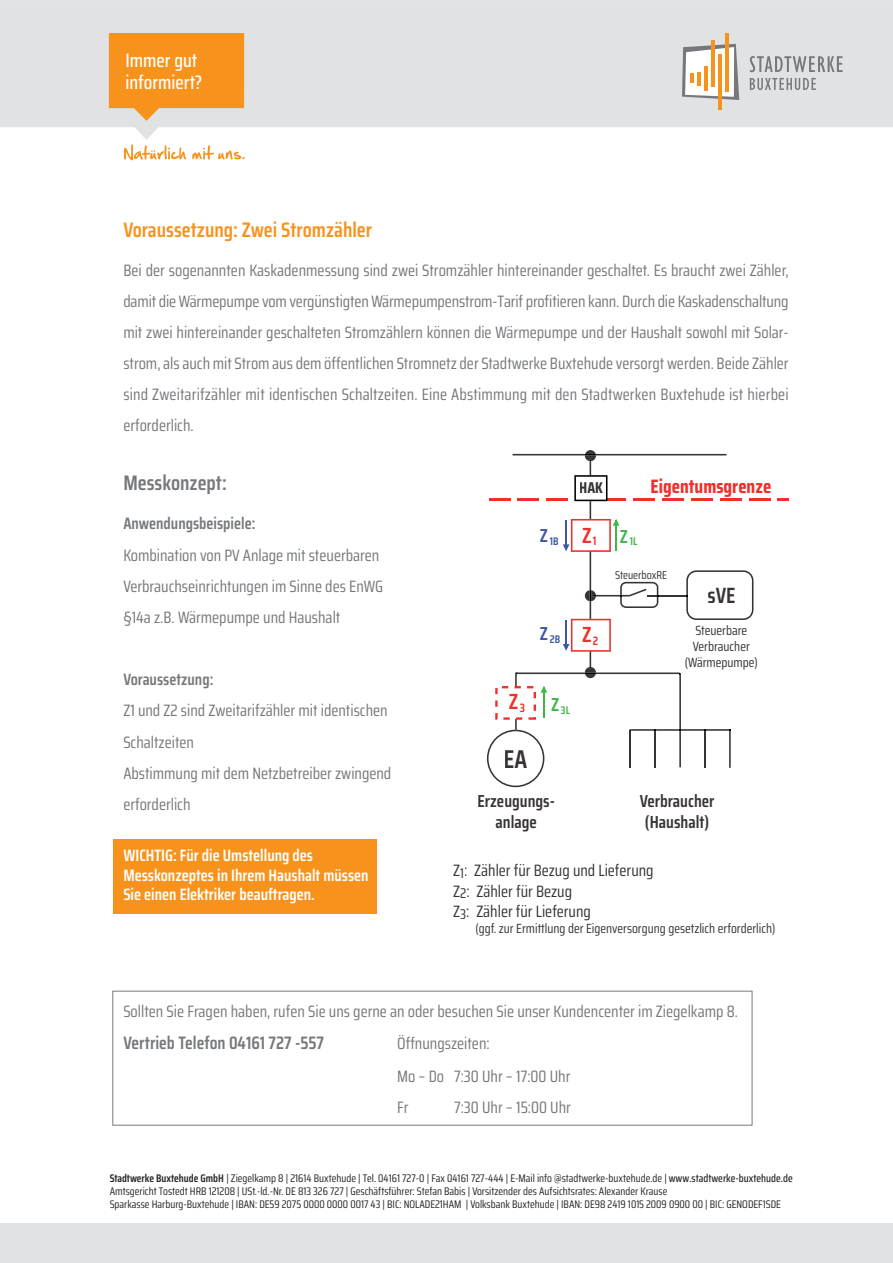
<style>
.page{position:relative;width:893px;height:1263px;background:#fff}
.page>*{position:absolute;margin:0;border:0;box-sizing:border-box;transform-origin:0 0}
.t1{font:600 25.8px "Saira Condensed";color:#393334}
.t2{font:600 22.05px "Saira Condensed";color:#393334}
.t3{font:600 21.9px "Saira Condensed";color:#ee2f2a}
.t4{font:600 21px "Saira Condensed";color:#f7931d}
.t5{font:600 21px "Saira Condensed";color:#76787b}
.t6{font:500 19.8px/21.9px "Saira Condensed";color:#fff}
.t7{font:500 19.5px/22.5px "Saira Condensed";color:#fff}
.t8{font:700 19.5px "Saira Condensed";color:#ee2f2a}
.t9{font:600 18px "Saira Condensed";color:#76787b}
.t10{font:600 17.4px/20.9px "Saira Condensed";color:#383334;text-align:center}
.t11{font:16.5px/31.2px "Saira Condensed";color:#76787b}
.t12{font:600 16.5px/19.8px "Saira Condensed";color:#fff}
.t13{font:16.5px/20.4px "Saira Condensed";color:#383334}
.t14{font:600 16.5px "Saira Condensed";color:#76787b}
.t15{font:700 15.6px "Saira Condensed";color:#383334}
.t16{font:13.35px/16px "Saira Condensed";color:#383334;text-align:center}
.t17{font:11.55px "Saira Condensed";color:#383334}
.t18{font:11.1px/13.2px "Saira Condensed Regular+T42";color:#262626}
.t19{font:600 11.1px "Saira Condensed";color:#4055a4}
.t20{font:600 11.1px "Saira Condensed";color:#40b649}
.s1{font-family:"Saira Condensed Semi Bold+T42"}
.s2{font-family:"Saira Condensed Medium+T42"}
</style>
<div class="page">
<div style="left:113px;top:839px;width:264px;height:74px;background:#f7931d"></div>
<svg style="left:0;top:0;width:892px;height:140px;background:#e4e5e6"></svg>
<svg style="left:124px;top:145px;width:62px;height:15px"></svg>
<svg style="left:192px;top:146px;width:52px;height:14px"></svg>
<hr style="left:718px;top:54px;width:3px;height:55px;background:#f7931d">
<hr style="left:725px;top:33px;width:3px;height:59px;background:#f7931d">
<hr style="left:711px;top:41px;width:3px;height:46px;background:#f7931d">
<svg style="left:682px;top:44px;width:57px;height:56px"></svg>
<svg style="left:749px;top:78px;width:67px;height:12px"></svg>
<svg style="left:749px;top:56px;width:93px;height:16px"></svg>
<div style="left:0;top:1224px;width:892px;height:39px;background:#e1e2e4"></div>
<svg style="left:109px;top:33px;width:135px;height:88px;background:#f49d37"></svg>
<hr style="left:748px;top:499px;width:22px;height:2px;background:#ee2f2a">
<svg style="left:777px;top:499px;width:11px;height:2px"></svg>
<svg style="left:487px;top:450px;width:266px;height:337px"></svg>
<div style="left:112px;top:991px;width:640px;height:135px;border:1px solid #76787b"></div>
<p class="t6" style="left:124px;top:49px;width:80px">Immer gut informiert?</p>
<p class="t7" style="left:125px;top:49px;width:78px">Immer gut informiert?</p>
<p class="t4" style="left:123px;top:221px;width:250px">Voraussetzung: Zwei Stromzähler</p>
<p class="t11" style="left:123px;top:256px;width:667px;text-align:justify">Bei der sogenannten Kaskadenmessung sind zwei Stromzähler hintereinander geschaltet. Es braucht zwei Zähler, damit die Wärmepumpe vom vergünstigten Wärmepumpenstrom-Tarif profitieren kann. Durch die Kaskadenschaltung mit zwei hintereinander geschalteten Stromzählern können die Wärmepumpe und der Haushalt sowohl mit Solar&shy;strom, als auch mit Strom aus dem öffentlichen Stromnetz der Stadtwerke Buxtehude versorgt werden. Beide Zähler sind Zweitarifzähler mit identischen Schaltzeiten. Eine Abstimmung mit den Stadtwerken Buxtehude ist hierbei erforderlich.</p>
<p class="t5" style="left:123px;top:475px;width:105px">Messkonzept:</p>
<p class="t14" style="left:123px;top:517px;width:134px">Anwendungsbeispiele:</p>
<p class="t11" style="left:123px;top:540px;width:261px">Kombination von PV Anlage mit steuerbaren<br>Verbrauchseinrichtungen im Sinne des EnWG §14a z.B. Wärmepumpe und Haushalt</p>
<p class="t14" style="left:123px;top:673px;width:91px">Voraussetzung:</p>
<p class="t11" style="left:123px;top:696px;width:269px">Z1 und Z2 sind Zweitarifzähler mit identischen<br>Schaltzeiten<br>Abstimmung mit dem Netzbetreiber zwingend erforderlich</p>
<p class="t12" style="left:123px;top:846px;width:247px">WICHTIG: Für die Umstellung des<br>Messkonzeptes in Ihrem Haushalt müssen<br>Sie einen Elektriker beauftragen.</p>
<p class="t15" style="left:579px;top:479px;width:25px">HAK</p>
<p class="t8" style="left:650px;top:475px;width:122px">Eigentumsgrenze</p>
<h3 class="t3" style="left:582px;top:522px;width:16px">Z<sub>1</sub></h3>
<p class="t19" style="left:540px;top:534px;width:20px"><sup>Z</sup>1B</p>
<p class="t20" style="left:620px;top:535px;width:19px"><sup>Z</sup>1L</p>
<p class="t19" style="left:540px;top:633px;width:22px"><sup>Z</sup>2B</p>
<p class="t17" style="left:615px;top:570px;width:53px">SteuerboxRE</p>
<h3 class="t3" style="left:582px;top:621px;width:18px">Z<sub>2</sub></h3>
<h3 class="t3" style="left:509px;top:689px;width:18px">Z<sub>3</sub></h3>
<p class="t20" style="left:551px;top:703px;width:20px"><sup>Z</sup>3L</p>
<h1 class="t1" style="left:503px;top:744px;width:25px">EA</h1>
<h2 class="t2" style="left:707px;top:582px;width:30px">sVE</h2>
<p class="t16" style="left:684px;top:623px;width:75px">Steuerbare<br>Verbraucher (Wärmepumpe)</p>
<p class="t10" style="left:639px;top:791px;width:76px">Verbraucher (Haushalt)</p>
<p class="t10" style="left:477px;top:791px;width:79px">Erzeugungs&shy;anlage</p>
<p class="t13" style="left:453px;top:862px;width:202px">Z<sub>1</sub>: Zähler für Bezug und Lieferung<br>Z<sub>2</sub>: Zähler für Bezug<br>Z<sub>3</sub>: Zähler für Lieferung</p>
<p class="t16" style="left:475px;top:922px;width:301px">(ggf. zur Ermittlung der Eigenversorgung gesetzlich erforderlich)</p>
<p class="t11" style="left:123px;top:997px;width:616px">Sollten Sie Fragen haben, rufen Sie uns gerne an oder besuchen Sie unser Kundencenter im Ziegelkamp 8.</p>
<p class="t9" style="left:123px;top:1036px;width:202px">Vertrieb Telefon 04161 727 -557</p>
<p class="t11" style="left:397px;top:1029px;width:175px;line-height:31.8px">Öffnungszeiten:<br>Mo – Do 7:30 Uhr – 17:00 Uhr<br>Fr</p>
<p class="t11" style="left:454px;top:1093px;width:118px">7:30 Uhr – 15:00 Uhr</p>
<p class="t18" style="left:110px;top:1172px;width:684px"><span class="s1">Stadtwerke Buxtehude GmbH</span> | Ziegelkamp 8 | 21614 Buxtehude | Tel. 04161 727-0 | Fax 04161 727-444 | E-Mail info @stadtwerke-buxtehude.de | <span class="s2">www.stadtwerke-buxtehude.de<br></span>Amtsgericht Tostedt HRB 121208 | USt.-ld.-Nr. DE 813 326 727 | Geschäftsführer: Stefan Babis | Vorsitzender des Aufsichtsrates: Alexander Krause<br>Sparkasse Harburg-Buxtehude | IBAN: DE59 2075 0000 0000 0017 43 | BIC: NOLADE21HAM | Volksbank Buxtehude | IBAN: DE98 2419 1015 2009 0900 00 | BIC: GENODEF1SDE</p>
</div>
